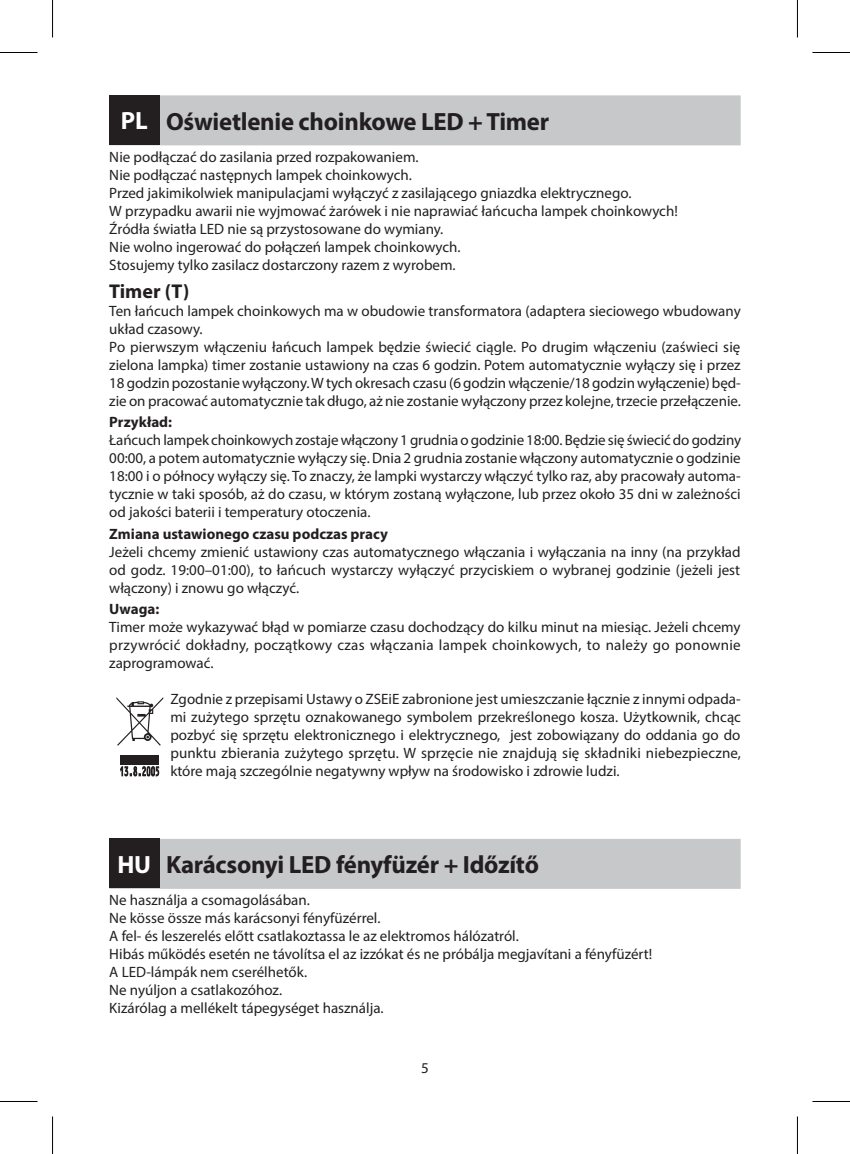
<style>
.page{position:relative;width:850px;height:1154px;background:#fff}
.page>*{position:absolute;margin:0;border:0;box-sizing:border-box;transform-origin:0 0}
.t1{font:700 25px "Myriad Pro";letter-spacing:-.01em;color:#231f20}
.t2{font:700 20px "Myriad Pro";color:#231f20}
.t3{font:15px/18px "Myriad Pro";color:#231f20;text-align:justify}
.t4{font:700 15px "Myriad Pro";color:#231f20}
.s1{color:#fff}
</style>
<div class="page">
<div style="left:109px;top:95px;width:631px;height:50px;background:#c7c8ca"></div>
<div style="left:109px;top:839px;width:631px;height:50px;background:#c7c8ca"></div>
<div style="left:109px;top:95px;width:50px;height:50px;background:#231f20"></div>
<svg style="left:120px;top:766px;width:39px;height:10px"></svg>
<svg style="left:116px;top:697px;width:47px;height:49px"></svg>
<div style="left:120px;top:755px;width:39px;height:10px;background:#231f20"></div>
<div style="left:109px;top:838px;width:50px;height:50px;background:#231f20"></div>
<hr style="left:0;top:52px;width:38px;height:1px;background:#000">
<hr style="left:812px;top:52px;width:37px;height:1px;background:#000">
<hr style="left:0;top:1101px;width:38px;height:1px;background:#000">
<hr style="left:812px;top:1101px;width:37px;height:1px;background:#000">
<hr style="left:52px;top:0;width:1px;height:38px;background:#000">
<hr style="left:52px;top:1116px;width:1px;height:38px;background:#000">
<hr style="left:796px;top:0;width:1px;height:38px;background:#000">
<hr style="left:796px;top:1116px;width:1px;height:38px;background:#000">
<h1 class="t1" style="left:121px;top:105px;width:429px"><span class="s1">PL</span> Oświetlenie choinkowe LED + Timer</h1>
<p class="t3" style="left:109px;top:148px;width:569px;text-align:left">Nie podłączać do zasilania przed rozpakowaniem.<br>Nie podłączać następnych lampek choinkowych.<br>Przed jakimikolwiek manipulacjami wyłączyć z zasilającego gniazdka elektrycznego.<br>W przypadku awarii nie wyjmować żarówek i nie naprawiać łańcucha lampek choinkowych!<br>Źródła światła LED nie są przystosowane do wymiany.<br>Nie wolno ingerować do połączeń lampek choinkowych.<br>Stosujemy tylko zasilacz dostarczony razem z wyrobem.</p>
<h2 class="t2" style="left:109px;top:278px;width:81px">Timer (T)</h2>
<p class="t3" style="left:109px;top:301px;width:633px;text-align:left">Ten łańcuch lampek choinkowych ma w obudowie transformatora (adaptera sieciowego wbudowany układ czasowy.<br>Po pierwszym włączeniu łańcuch lampek będzie świecić ciągle. Po drugim włączeniu (zaświeci się zielona lampka) timer zostanie ustawiony na czas 6 godzin. Potem automatycznie wyłączy się i przez 18 godzin pozostanie wyłączony. W tych okresach czasu (6 godzin włączenie/18 godzin wyłączenie) będ&shy;zie on pracować automatycznie tak długo, aż nie zostanie wyłączony przez kolejne, trzecie przełączenie.</p>
<p class="t4" style="left:109px;top:412px;width:64px">Przykład:</p>
<p class="t3" style="left:109px;top:431px;width:633px">Łańcuch lampek choinkowych zostaje włączony 1 grudnia o godzinie 18:00. Będzie się świecić do godziny 00:00, a potem automatycznie wyłączy się. Dnia 2 grudnia zostanie włączony automatycznie o godzinie 18:00 i o północy wyłączy się. To znaczy, że lampki wystarczy włączyć tylko raz, aby pracowały automa&shy;tycznie w taki sposób, aż do czasu, w którym zostaną wyłączone, lub przez około 35 dni w zależności od jakości baterii i temperatury otoczenia.</p>
<p class="t4" style="left:109px;top:524px;width:280px">Zmiana ustawionego czasu podczas pracy</p>
<p class="t3" style="left:109px;top:542px;width:632px">Jeżeli chcemy zmienić ustawiony czas automatycznego włączania i wyłączania na inny (na przykład od godz. 19:00–01:00), to łańcuch wystarczy wyłączyć przyciskiem o wybranej godzinie (jeżeli jest włączony) i znowu go włączyć.</p>
<p class="t4" style="left:109px;top:599px;width:51px">Uwaga:</p>
<p class="t3" style="left:109px;top:618px;width:632px">Timer może wykazywać błąd w pomiarze czasu dochodzący do kilku minut na miesiąc. Jeżeli chcemy przywrócić dokładny, początkowy czas włączania lampek choinkowych, to należy go ponownie zaprogramować.</p>
<p class="t3" style="left:170px;top:690px;width:572px">Zgodnie z przepisami Ustawy o ZSEiE zabronione jest umieszczanie łącznie z innymi odpada&shy;mi zużytego sprzętu oznakowanego symbolem przekreślonego kosza. Użytkownik, chcąc pozbyć się sprzętu elektronicznego i elektrycznego, jest zobowiązany do oddania go do punktu zbierania zużytego sprzętu. W sprzęcie nie znajdują się składniki niebezpieczne, które mają szczególnie negatywny wpływ na środowisko i zdrowie ludzi.</p>
<h1 class="t1" style="left:117px;top:848px;width:423px"><span class="s1">HU</span> Karácsonyi LED fényfüzér + Időzítő</h1>
<p class="t3" style="left:109px;top:891px;width:544px;text-align:left">Ne használja a csomagolásában.<br>Ne kösse össze más karácsonyi fényfüzérrel.<br>A fel- és leszerelés előtt csatlakoztassa le az elektromos hálózatról.<br>Hibás működés esetén ne távolítsa el az izzókat és ne próbálja megjavítani a fényfüzért!<br>A LED-lámpák nem cserélhetők.<br>Ne nyúljon a csatlakozóhoz.<br>Kizárólag a mellékelt tápegységet használja.</p>
<p class="t3" style="left:421px;top:1059px;width:9px">5</p>
</div>
